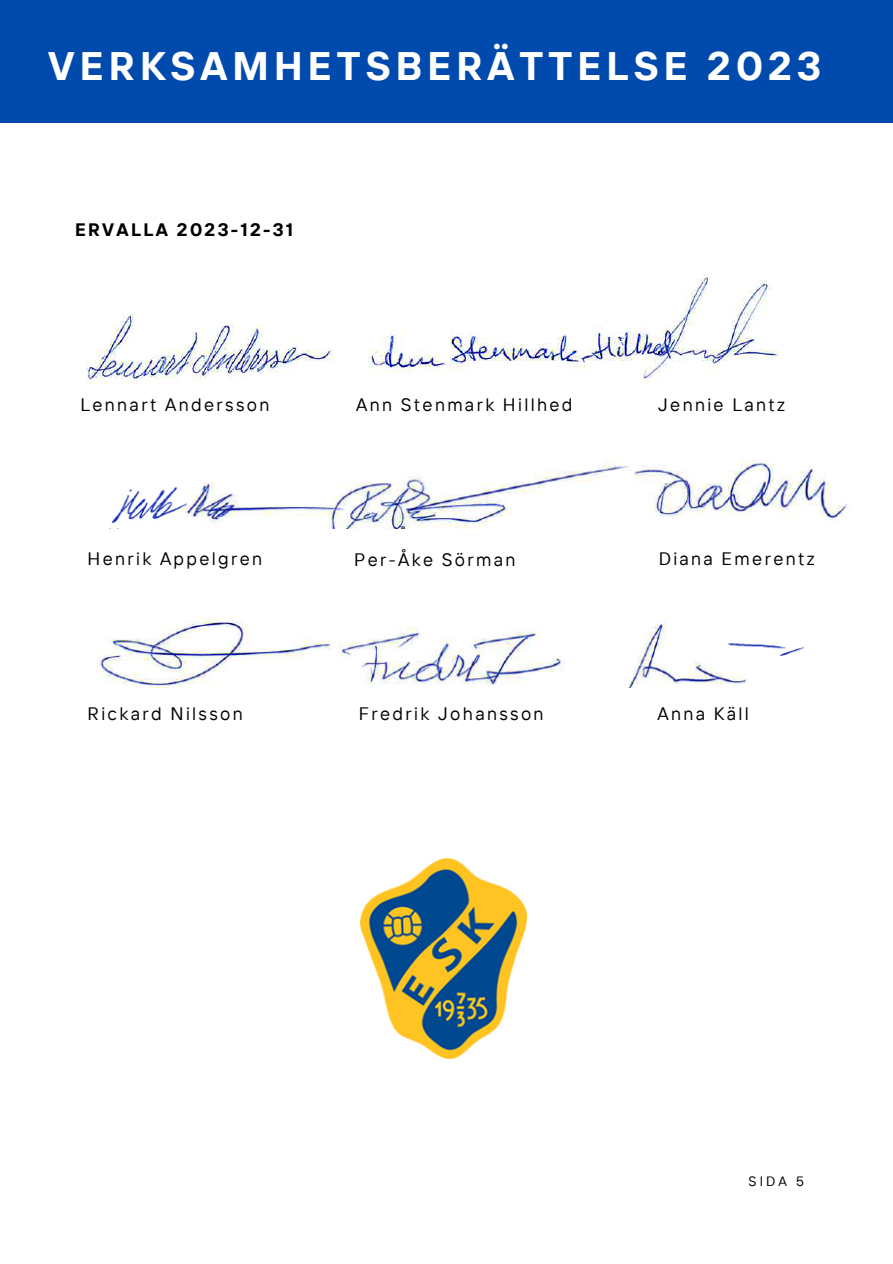
<style>
.page{position:relative;width:893px;height:1264px;background:#fff}
.page>*{position:absolute;margin:0;border:0;box-sizing:border-box;transform-origin:0 0}
.t1{font:700 39.75px "TT Interphases";letter-spacing:.13em;color:#fff}
.t2{font:18px "TT Interphases";letter-spacing:.13em;color:#000}
.t3{font:700 18px "TT Interphases";letter-spacing:.13em;color:#000}
.t4{font:13.5px "TT Interphases";color:#000001}
</style>
<div class="page">
<div style="left:0;top:0;width:892px;height:123px;background:#004aad"></div>
<img style="left:360px;top:858px;width:167px;height:200px">
<img style="left:86px;top:273px;width:693px;height:111px">
<img style="left:111px;top:459px;width:737px;height:69px">
<img style="left:97px;top:615px;width:707px;height:72px">
<h3 class="t1" style="left:48px;top:40px;width:774px">VERKSAMHETSBERÄTTELSE 2023</h3>
<h3 class="t3" style="left:75px;top:218px;width:219px">ERVALLA 2023-12-31</h3>
<h3 class="t2" style="left:80px;top:393px;width:190px">Lennart Andersson</h3>
<h3 class="t2" style="left:356px;top:393px;width:218px">Ann Stenmark Hillhed</h3>
<h3 class="t2" style="left:658px;top:393px;width:129px">Jennie Lantz</h3>
<h3 class="t2" style="left:88px;top:547px;width:176px">Henrik Appelgren</h3>
<p class="t2" style="left:354px;top:547px;width:163px">Per-Åke Sörman</p>
<p class="t2" style="left:658px;top:547px;width:157px">Diana Emerentz</p>
<h3 class="t2" style="left:88px;top:702px;width:157px">Rickard Nilsson</h3>
<p class="t2" style="left:359px;top:702px;width:186px">Fredrik Johansson</p>
<h4 class="t2" style="left:657px;top:702px;width:93px">Anna Käll</h4>
<h3 class="t4" style="left:748px;top:1172px;width:57px">SIDA 5</h3>
</div>
